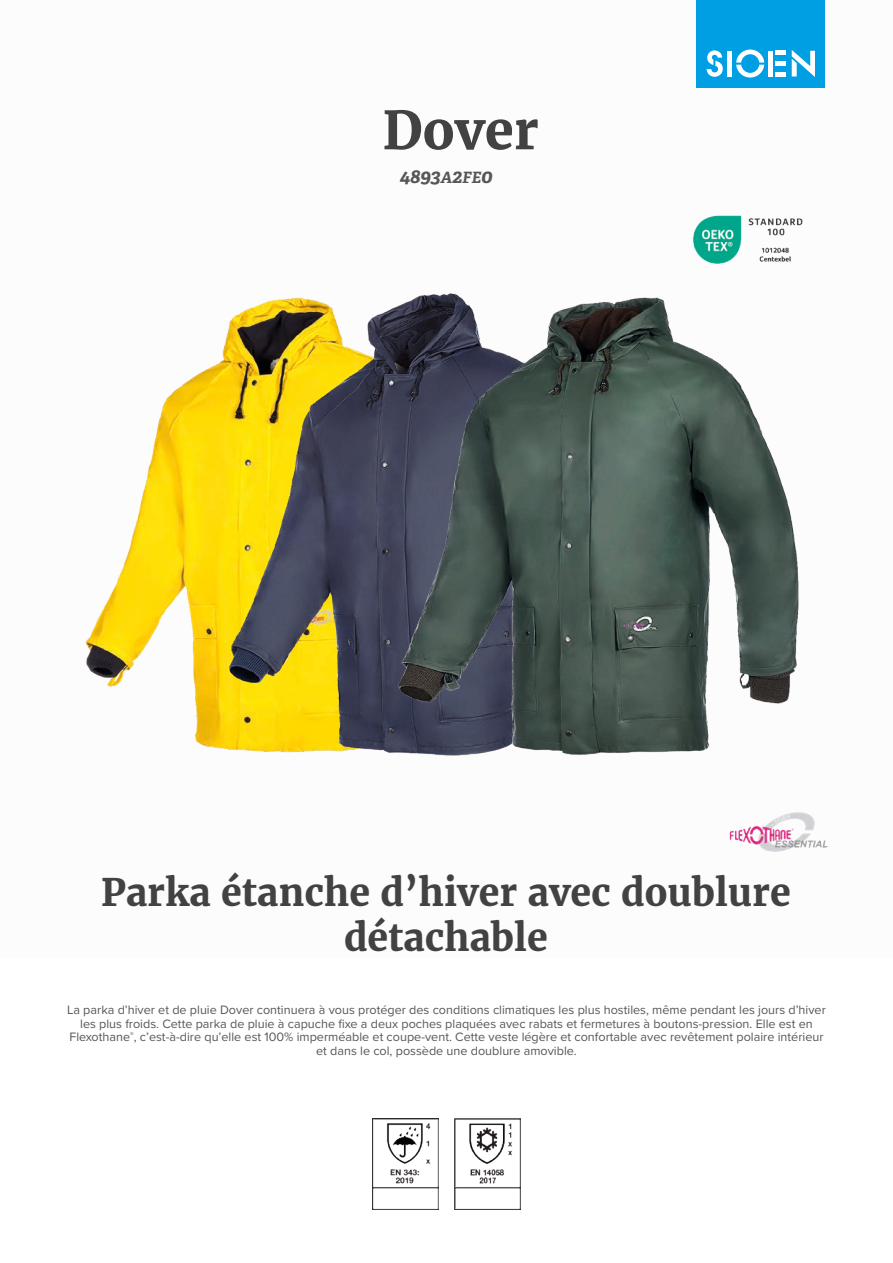
<style>
.page{position:relative;width:893px;height:1263px;background:#fff}
.page>*{position:absolute;margin:0;border:0;box-sizing:border-box;transform-origin:0 0}
.t1{font:700 52.5px "Merriweather";color:#424243}
.t2{font:700 37.5px/45px "Merriweather";color:#424243;text-align:center}
.t3{font:italic 700 19.5px "Adelle";color:#575756}
.t4{font:12.6px/13.6px "Proxima Nova";color:#575756;text-align:center}
.s1{font-size:15.6px}
</style>
<div class="page">
<div style="left:697px;top:0;width:128px;height:88px;background:#009fe3"></div>
<svg style="left:707px;top:50px;width:16px;height:27px"></svg>
<svg style="left:736px;top:50px;width:28px;height:28px"></svg>
<div style="left:727px;top:51px;width:5px;height:26px;background:#fff"></div>
<div style="left:768px;top:51px;width:5px;height:26px;background:#fff"></div>
<div style="left:775px;top:72px;width:11px;height:5px;background:#fff"></div>
<div style="left:775px;top:61px;width:11px;height:5px;background:#fff"></div>
<hr style="left:775px;top:51px;width:11px;height:4px;background:#fff">
<svg style="left:792px;top:50px;width:23px;height:27px"></svg>
<img style="left:372px;top:1118px;width:67px;height:92px">
<img style="left:454px;top:1118px;width:67px;height:92px">
<img style="left:86px;top:387px;width:93px;height:300px">
<img style="left:179px;top:297px;width:178px;height:456px">
<img style="left:357px;top:215px;width:471px;height:637px">
<h1 class="t1" style="left:382px;top:95px;width:158px">Dover</h1>
<h3 class="t3" style="left:399px;top:164px;width:94px">4893<span class="s1">A</span>2<span class="s1">FE</span>0</h3>
<h2 class="t2" style="left:101px;top:869px;width:691px">Parka étanche d’hiver avec doublure détachable</h2>
<p class="t4" style="left:67px;top:1002px;width:760px">La parka d’hiver et de pluie Dover continuera à vous protéger des conditions climatiques les plus hostiles, même pendant les jours d’hiver les plus froids. Cette parka de pluie à capuche fixe a deux poches plaquées avec rabats et fermetures à boutons-pression. Elle est en Flexothane<sup>®</sup>, c’est-à-dire qu’elle est 100% imperméable et coupe-vent. Cette veste légère et confortable avec revêtement polaire intérieur et dans le col, possède une doublure amovible.</p>
</div>
